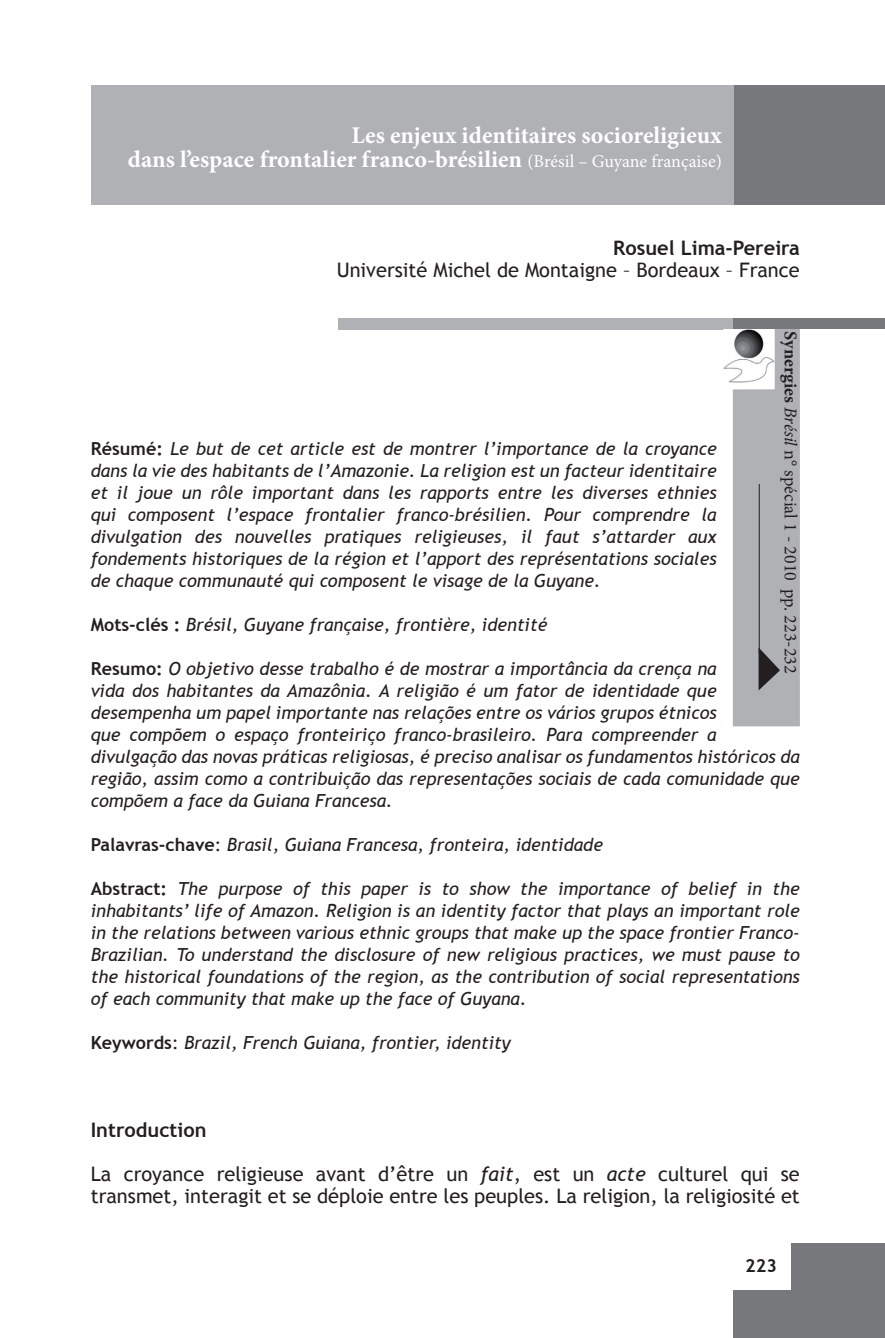
<style>
.page{position:relative;width:885px;height:1338px;background:#fff}
.page>*{position:absolute;margin:0;border:0;box-sizing:border-box;transform-origin:0 0}
.t1{font:700 24px/24px "Minion Pro";color:#fff;text-align:right}
.t2{font:20px/22px "Trebuchet MS";color:#231f20}
.t3{font:700 20px "Trebuchet MS";color:#231f20}
.t4{font:italic 18px/22px "Trebuchet MS";color:#231f20;text-align:justify}
.t5{font:18px "Minion Pro";color:#231f20}
.t6{font:700 18px "Trebuchet MS";color:#231f20}
.s1{font-weight:400;font-size:18px}
.s2{font-weight:700;font-style:normal}
.s3{font-weight:700}
.s4{font-style:italic}
.s5{font-style:normal}
</style>
<div class="page">
<div style="left:733px;top:1243px;width:151px;height:95px;background:#76787b"></div>
<div style="left:731px;top:1242px;width:59px;height:48px;background:#fff"></div>
<div style="left:338px;top:318px;width:397px;height:12px;background:#b0b1b5"></div>
<div style="left:730px;top:85px;width:154px;height:119px;background:#76787b"></div>
<div style="left:732px;top:327px;width:67px;height:399px;background:#b0b1b5"></div>
<div style="left:733px;top:318px;width:151px;height:11px;background:#76787b"></div>
<svg style="left:758px;top:647px;width:22px;height:43px"></svg>
<img style="left:723px;top:329px;width:51px;height:60px">
<hr style="left:758px;top:484px;width:1px;height:170px;background:#231f20">
<div style="left:91px;top:85px;width:642px;height:120px;background:#b0b1b5"></div>
<h1 class="t1" style="left:128px;top:123px;width:595px">Les enjeux identitaires socioreligieux<br>dans l’espace frontalier franco-brésilien <span class="s1">(Brésil – Guyane française)</span></h1>
<p class="t3" style="left:613px;top:235px;width:188px">Rosuel Lima-Pereira</p>
<p class="t2" style="left:337px;top:259px;width:464px">Université Michel de Montaigne – Bordeaux – France</p>
<p class="t4" style="left:91px;top:437px;width:627px"><span class="s2">Résumé:</span> Le but de cet article est de montrer l’importance de la croyance dans la vie des habitants de l’Amazonie. La religion est un facteur identitaire et il joue un rôle important dans les rapports entre les diverses ethnies qui composent l’espace frontalier franco-brésilien. Pour comprendre la divulgation des nouvelles pratiques religieuses, il faut s’attarder aux fondements historiques de la région et l’apport des représentations sociales de chaque communauté qui composent le visage de la Guyane.</p>
<p class="t4" style="left:91px;top:613px;width:458px"><span class="s2">Mots-clés :</span> Brésil, Guyane française, frontière, identité</p>
<p class="t4" style="left:91px;top:657px;width:627px"><span class="s2">Resumo:</span> O objetivo desse trabalho é de mostrar a importância da crença na vida dos habitantes da Amazônia. A religião é um fator de identidade que desempenha um papel importante nas relações entre os vários grupos étnicos que compõem o espaço fronteiriço franco-brasileiro. Para compreender a</p>
<p class="t5" style="left:802px;top:331px;width:344px;rotate:90deg"><span class="s3">Synergies</span> <span class="s4">Brésil</span> n° spécial 1 - 2010 pp. 223-232</p>
<p class="t4" style="left:91px;top:746px;width:710px">divulgação das novas práticas religiosas, é preciso analisar os fundamentos históricos da região, assim como a contribuição das representações sociais de cada comunidade que compõem a face da Guiana Francesa.</p>
<p class="t4" style="left:91px;top:834px;width:513px"><span class="s2">Palavras-chave</span><span class="s5">:</span> Brasil, Guiana Francesa, fronteira, identidade</p>
<p class="t4" style="left:91px;top:878px;width:710px"><span class="s2">Abstract:</span> The purpose of this paper is to show the importance of belief in the inhabitants’ life of Amazon. Religion is an identity factor that plays an important role in the relations between various ethnic groups that make up the space frontier Franco-Brazilian. To understand the disclosure of new religious practices, we must pause to the historical foundations of the region, as the contribution of social representations of each community that make up the face of Guyana.</p>
<p class="t4" style="left:91px;top:1032px;width:421px"><span class="s2">Keywords</span><span class="s5">:</span> Brazil, French Guiana, frontier, identity</p>
<p class="t3" style="left:91px;top:1118px;width:117px">Introduction</p>
<p class="t2" style="left:91px;top:1163px;width:710px">La croyance religieuse avant d’être un <span class="s4">fait</span>, est un <span class="s4">acte</span> culturel qui se transmet, interagit et se déploie entre les peuples. La religion, la religiosité et</p>
<p class="t6" style="left:745px;top:1255px;width:33px">223</p>
</div>
